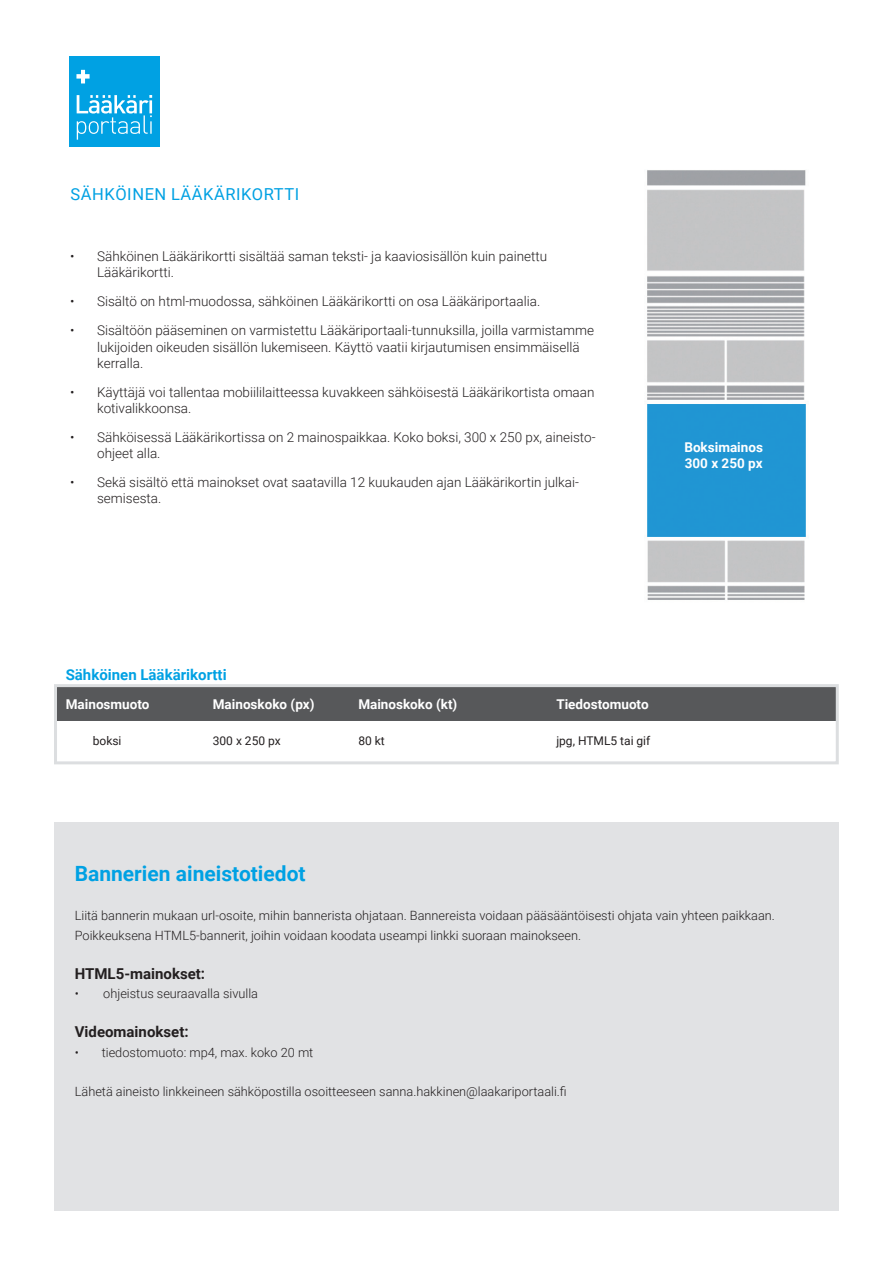
<style>
.page{position:relative;width:893px;height:1263px;background:#fff}
.page>*{position:absolute;margin:0;border:0;box-sizing:border-box;transform-origin:0 0}
.luettelon_otsikko{font:700 21px "Roboto";color:#00a1e3}
.t1{font:16.5px "Roboto";letter-spacing:.035em;color:#00a1e3}
.leipis{font:700 15px "Roboto";color:#231f20}
.t2{font:700 15px "Roboto";color:#00a1e3}
.t3{font:300 13.5px/16.2px "Roboto";color:#231f20}
.luettelon_otsikko-2{font:700 13.5px "Roboto";color:#fff}
.leipis-2{font:300 12.75px "Roboto";color:#231f20}
.luettelon_otsikko-3{font:12px "Roboto";color:#231f20}
</style>
<div class="page">
<div style="left:54px;top:823px;width:785px;height:388px;background:#e1e2e4"></div>
<div style="left:58px;top:688px;width:777px;height:33px;background:#57585a"></div>
<div style="left:54px;top:684px;width:785px;height:80px;border:3px solid #dcdee0"></div>
<div style="left:69px;top:56px;width:91px;height:91px;background:#00a1e3"></div>
<svg style="left:77px;top:95px;width:75px;height:45px"></svg>
<svg style="left:76px;top:70px;width:14px;height:13px"></svg>
<img style="left:647px;top:170px;width:159px;height:430px">
<p class="t1" style="left:70px;top:182px;width:231px">SÄHKÖINEN LÄÄKÄRIKORTTI</p>
<p class="t3" style="left:97px;top:248px;width:452px;text-indent:-27px">• Sähköinen Lääkärikortti sisältää saman teksti- ja kaaviosisällön kuin painettu<br>Lääkärikortti.</p>
<p class="t3" style="left:70px;top:293px;width:472px">• Sisältö on html-muodossa, sähköinen Lääkärikortti on osa Lääkäriportaalia.</p>
<p class="t3" style="left:97px;top:322px;width:498px;text-indent:-27px">• Sisältöön pääseminen on varmistettu Lääkäriportaali-tunnuksilla, joilla varmistamme lukijoiden oikeuden sisällön lukemiseen. Käyttö vaatii kirjautumisen ensimmäisellä kerralla.</p>
<p class="t3" style="left:97px;top:383px;width:499px;text-indent:-27px">• Käyttäjä voi tallentaa mobiililaitteessa kuvakkeen sähköisestä Lääkärikortista omaan kotivalikkoonsa.</p>
<p class="t3" style="left:97px;top:428px;width:500px;text-indent:-27px">• Sähköisessä Lääkärikortissa on 2 mainospaikkaa. Koko boksi, 300 x 250 px, aineisto&shy;ohjeet alla.</p>
<p class="t3" style="left:97px;top:474px;width:483px;text-indent:-27px">• Sekä sisältö että mainokset ovat saatavilla 12 kuukauden ajan Lääkärikortin julkai&shy;semisesta.</p>
<p class="luettelon_otsikko-2" style="left:684px;top:437px;width:80px">Boksimainos</p>
<p class="luettelon_otsikko-2" style="left:685px;top:454px;width:79px">300 x 250 px</p>
<p class="t2" style="left:66px;top:664px;width:162px">Sähköinen Lääkärikortti</p>
<p class="luettelon_otsikko-2" style="left:66px;top:695px;width:85px">Mainosmuoto</p>
<p class="luettelon_otsikko-2" style="left:213px;top:695px;width:103px">Mainoskoko (px)</p>
<p class="luettelon_otsikko-2" style="left:358px;top:695px;width:101px">Mainoskoko (kt)</p>
<p class="luettelon_otsikko-2" style="left:556px;top:695px;width:94px">Tiedostomuoto</p>
<p class="luettelon_otsikko-3" style="left:93px;top:732px;width:30px">boksi</p>
<p class="luettelon_otsikko-3" style="left:213px;top:732px;width:70px">300 x 250 px</p>
<p class="luettelon_otsikko-3" style="left:358px;top:732px;width:28px">80 kt</p>
<p class="luettelon_otsikko-3" style="left:556px;top:732px;width:96px">jpg, HTML5 tai gif</p>
<p class="luettelon_otsikko" style="left:75px;top:859px;width:232px">Bannerien aineistotiedot</p>
<p class="leipis-2" style="left:75px;top:906px;width:702px">Liitä bannerin mukaan url-osoite, mihin bannerista ohjataan. Bannereista voidaan pääsääntöisesti ohjata vain yhteen paikkaan.</p>
<p class="leipis-2" style="left:75px;top:926px;width:508px">Poikkeuksena HTML5-bannerit, joihin voidaan koodata useampi linkki suoraan mainokseen.</p>
<p class="leipis" style="left:75px;top:963px;width:132px">HTML5-mainokset:</p>
<p class="leipis-2" style="left:75px;top:984px;width:185px">• ohjeistus seuraavalla sivulla</p>
<p class="leipis" style="left:75px;top:1021px;width:115px">Videomainokset:</p>
<p class="leipis-2" style="left:75px;top:1043px;width:240px">• tiedostomuoto: mp4, max. koko 20 mt</p>
<p class="leipis-2" style="left:75px;top:1082px;width:494px">Lähetä aineisto linkkeineen sähköpostilla osoitteeseen sanna.hakkinen@laakariportaali.fi</p>
</div>
